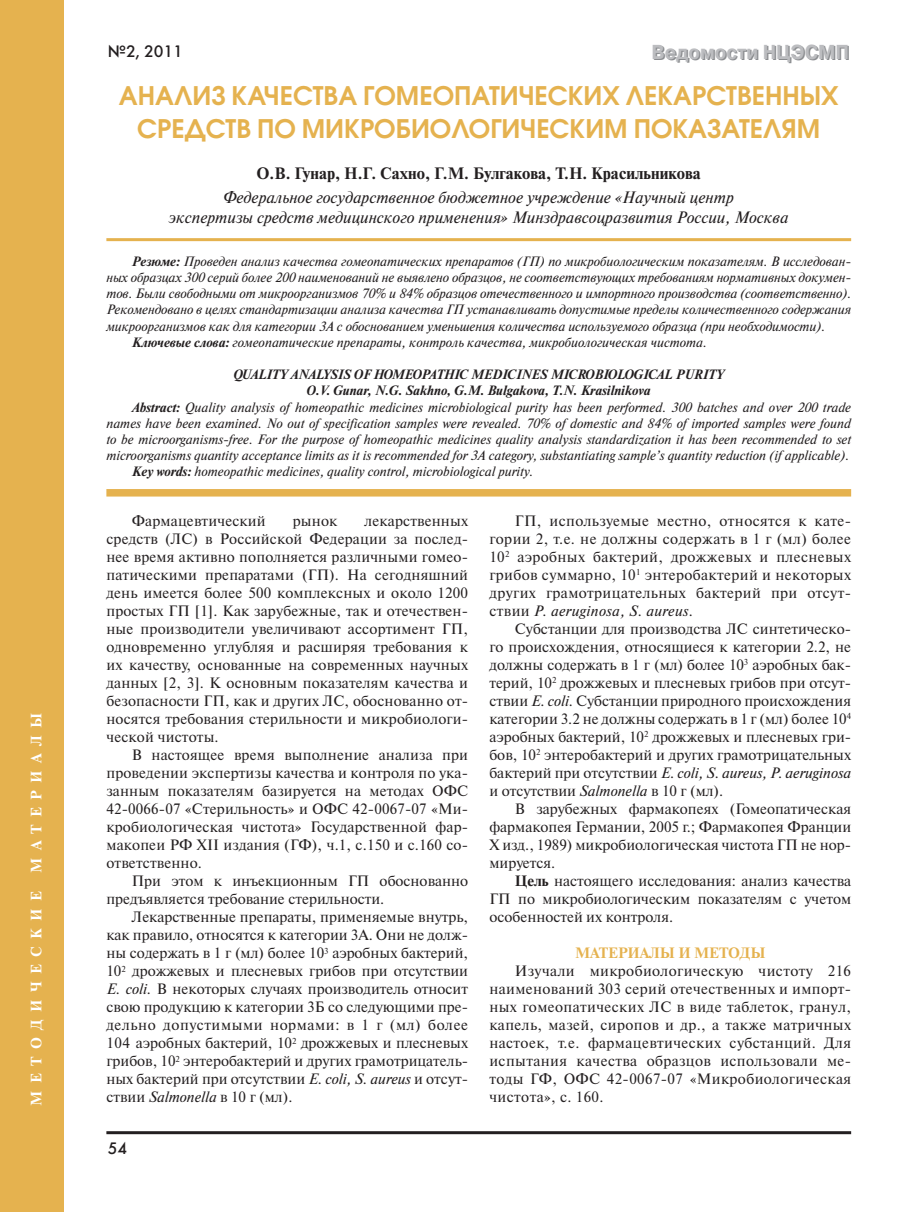
<style>
.page{position:relative;width:915px;height:1212px;background:#fff}
.page>*{position:absolute;margin:0;border:0;box-sizing:border-box;transform-origin:0 0}
.t1{font:700 25.5px/33px "Avant Garde Gothic C";color:#e5b24f;text-align:center}
.t2{font:700 20.25px "Pragmatica C";color:#8a8c8f;scale:.9 1}
.t3{font:italic 16.5px/19.8px "Newton C";color:#231f20;text-align:center}
.t4{font:700 16.5px "Newton C";color:#231f20}
.t5{font:16.5px "Futura Futuris C";color:#231f20}
.t6{font:15px/18px "Newton C";color:#231f20;text-align:justify}
.t7{font:700 15px "Newton C";letter-spacing:.5em;color:#fff}
.t8{font:700 15px "Newton C";color:#e5b24f}
.t9{font:italic 13.5px "Newton C";color:#231f20}
.t10{font:italic 700 13.5px "Newton C";color:#231f20}
.s1{font-weight:700}
.s2{font-style:italic}
</style>
<div class="page">
<hr style="left:106px;top:1131px;width:744px;height:3px;background:#231f20">
<div style="left:0;top:0;width:64px;height:1212px;background:#e5b24f"></div>
<div style="left:106px;top:489px;width:744px;height:7px;background:#e5b24f"></div>
<hr style="left:106px;top:238px;width:744px;height:3px;background:#e5b24f">
<p class="t7" style="left:31px;top:1106px;width:394px;rotate:-90deg">МЕТОДИЧЕСКИЕ МАТЕРИАЛЫ</p>
<p class="t5" style="left:108px;top:41px;width:77px">№2, 2011</p>
<h2 class="t2" style="left:652px;top:42px;width:221px">Ведомости НЦЭСМП</h2>
<h1 class="t1" style="left:119px;top:82px;width:720px">АНАЛИЗ КАЧЕСТВА ГОМЕОПАТИЧЕСКИХ ЛЕКАРСТВЕННЫХ<br>СРЕДСТВ ПО МИКРОБИОЛОГИЧЕСКИМ ПОКАЗАТЕЛЯМ</h1>
<p class="t4" style="left:256px;top:167px;width:445px">О.В. Гунар, Н.Г. Сахно, Г.М. Булгакова, Т.Н. Красильникова</p>
<p class="t3" style="left:169px;top:189px;width:621px">Федеральное государственное бюджетное учреждение «Научный центр<br>экспертизы средств медицинского применения» Минздравсоцразвития России, Москва</p>
<p class="t9" style="left:132px;top:256px;width:720px"><span class="s1">Резюме:</span> Проведен анализ качества гомеопатических препаратов (ГП) по микробиологическим показателям. В исследован-</p>
<p class="t9" style="left:106px;top:272px;width:746px">ных образцах 300 серий более 200 наименований не выявлено образцов, не соответствующих требованиям нормативных докумен-</p>
<p class="t9" style="left:106px;top:289px;width:746px">тов. Были свободными от микроорганизмов 70% и 84% образцов отечественного и импортного производства (соответственно).</p>
<p class="t9" style="left:106px;top:305px;width:746px">Рекомендовано в целях стандартизации анализа качества ГП устанавливать допустимые пределы количественного содержания</p>
<p class="t9" style="left:106px;top:321px;width:720px">микроорганизмов как для категории 3А с обоснованием уменьшения количества используемого образца (при необходимости).</p>
<p class="t9" style="left:132px;top:337px;width:576px"><span class="s1">Ключевые слова:</span> гомеопатические препараты, контроль качества, микробиологическая чистота.</p>
<p class="t10" style="left:234px;top:370px;width:491px">QUALITY ANALYSIS OF HOMEOPATHIC MEDICINES MICROBIOLOGICAL PURITY</p>
<p class="t10" style="left:307px;top:386px;width:345px">O.V. Gunar, N.G. Sakhno, G.M. Bulgakova, T.N. Krasilnikova</p>
<p class="t9" style="left:132px;top:402px;width:720px"><span class="s1">Abstract:</span> Quality analysis of homeopathic medicines microbiological purity has been performed. 300 batches and over 200 trade</p>
<p class="t9" style="left:106px;top:418px;width:746px">names have been examined. No out of specification samples were revealed. 70% of domestic and 84% of imported samples were found</p>
<p class="t9" style="left:106px;top:434px;width:746px">to be microorganisms-free. For the purpose of homeopathic medicines quality analysis standardization it has been recommended to set</p>
<p class="t9" style="left:106px;top:451px;width:743px">microorganisms quantity acceptance limits as it is recommended for 3A category, substantiating sample’s quantity reduction (if applicable).</p>
<p class="t9" style="left:132px;top:467px;width:402px"><span class="s1">Key words:</span> homeopathic medicines, quality control, microbiological purity.</p>
<p class="t6" style="left:132px;top:513px;width:135px">Фармацевтический</p>
<p class="t6" style="left:293px;top:513px;width:46px">рынок</p>
<p class="t6" style="left:106px;top:513px;width:363px;text-indent:258px">лекарственных средств (ЛС) в Российской Федерации за послед&shy;нее время активно пополняется различными гомео&shy;патическими препаратами (ГП). На сегодняшний день имеется более 500 комплексных и около 1200 простых ГП [1]. Как зарубежные, так и отечествен&shy;ные производители увеличивают ассортимент ГП, одновременно углубляя и расширяя требования к их качеству, основанные на современных научных данных [2, 3]. К основным показателям качества и безопасности ГП, как и других ЛС, обоснованно от&shy;носятся требования стерильности и микробиологи&shy;ческой чистоты.</p>
<p class="t6" style="left:106px;top:747px;width:363px;text-indent:26px">В настоящее время выполнение анализа при проведении экспертизы качества и контроля по ука&shy;занным показателям базируется на методах ОФС 42-0066-07 «Стерильность» и ОФС 42-0067-07 «Ми&shy;кробиологическая чистота» Государственной фар&shy;макопеи РФ XII издания (ГФ), ч.1, с.150 и с.160 со&shy;ответственно.</p>
<p class="t6" style="left:106px;top:873px;width:363px;text-indent:26px">При этом к инъекционным ГП обоснованно предъявляется требование стерильности.</p>
<p class="t6" style="left:106px;top:909px;width:363px;text-indent:26px">Лекарственные препараты, применяемые внутрь, как правило, относятся к категории 3А. Они не долж&shy;ны содержать в 1 г (мл) более 10<sup>3</sup> аэробных бактерий, 10<sup>2</sup> дрожжевых и плесневых грибов при отсутствии <span class="s2">E. coli.</span> В некоторых случаях производитель относит свою продукцию к категории 3Б со следующими пре&shy;дельно допустимыми нормами: в 1 г (мл) более 104 аэробных бактерий, 10<sup>2</sup> дрожжевых и плесневых грибов, 10<sup>2</sup> энтеробактерий и других грамотрицатель&shy;ных бактерий при отсутствии <span class="s2">E. coli, S. aureus</span> и отсут&shy;ствии <span class="s2">Salmonella</span> в 10 г (мл).</p>
<p class="t5" style="left:108px;top:1138px;width:21px">54</p>
<p class="t6" style="left:489px;top:513px;width:363px;text-indent:26px">ГП, используемые местно, относятся к кате&shy;гории 2, т.е. не должны содержать в 1 г (мл) более 10<sup>2</sup> аэробных бактерий, дрожжевых и плесневых грибов суммарно, 10<sup>1</sup> энтеробактерий и некоторых других грамотрицательных бактерий при отсут&shy;ствии <span class="s2">P. aeruginosa, S. aureus.</span></p>
<p class="t6" style="left:489px;top:621px;width:363px;text-indent:26px">Субстанции для производства ЛС синтетическо&shy;го происхождения, относящиеся к категории 2.2, не должны содержать в 1 г (мл) более 10<sup>3</sup> аэробных бак&shy;терий, 10<sup>2</sup> дрожжевых и плесневых грибов при отсут&shy;ствии <span class="s2">E. coli.</span> Субстанции природного происхождения категории 3.2 не должны содержать в 1 г (мл) более 10<sup>4 </sup>аэробных бактерий, 10<sup>2</sup> дрожжевых и плесневых гри&shy;бов, 10<sup>2</sup> энтеробактерий и других грамотрицательных бактерий при отсутствии <span class="s2">E. coli, S. aureus, P. aeruginosa </span>и отсутствии <span class="s2">Salmonella</span> в 10 г (мл).</p>
<p class="t6" style="left:489px;top:801px;width:363px;text-indent:26px">В зарубежных фармакопеях (Гомеопатическая фармакопея Германии, 2005 г.; Фармакопея Франции X изд., 1989) микробиологическая чистота ГП не нор&shy;мируется.</p>
<p class="t6" style="left:489px;top:873px;width:363px;text-indent:26px"><span class="s1">Цель</span> настоящего исследования: анализ качества ГП по микробиологическим показателям с учетом особенностей их контроля.</p>
<p class="t8" style="left:575px;top:948px;width:192px">МАТЕРИАЛЫ И МЕТОДЫ</p>
<p class="t6" style="left:489px;top:963px;width:363px;text-indent:26px">Изучали микробиологическую чистоту 216 наименований 303 серий отечественных и импорт&shy;ных гомеопатических ЛС в виде таблеток, гранул, капель, мазей, сиропов и др., а также матричных настоек, т.е. фармацевтических субстанций. Для испытания качества образцов использовали ме&shy;тоды ГФ, ОФС 42-0067-07 «Микробиологическая чистота», с. 160.</p>
</div>
